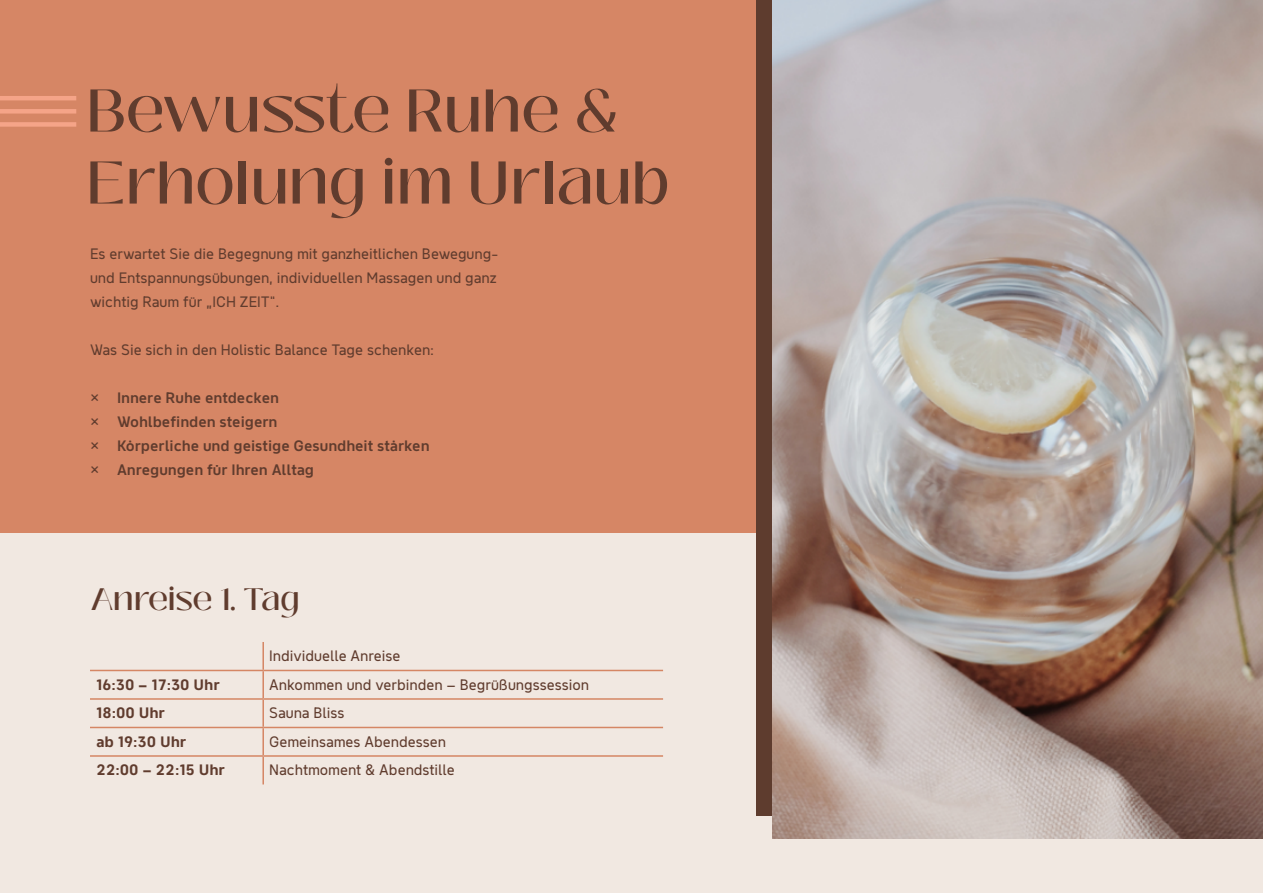
<style>
.page{position:relative;width:1263px;height:893px;background:#f1e8e1}
.page>*{position:absolute;margin:0;border:0;box-sizing:border-box;transform-origin:0 0}
.t1{font:500 60px/72px "Black Mango";letter-spacing:.005em;color:#603c2e}
.t2{font:500 30.9px "Black Mango";letter-spacing:.005em;color:#603c2e}
.t3{font:15px/24px "Never Mind Compact";color:#603c2e}
.t4{font:600 15px/24px "Never Mind Compact";color:#603c2e}
.t5{font:700 15px "Never Mind Compact";color:#603c2e}
.s1{font-weight:400}
</style>
<div class="page">
<div style="left:0;top:0;width:762px;height:533px;background:#d68665"></div>
<hr style="left:262px;top:642px;width:2px;height:28px;background:#d58664">
<hr style="left:90px;top:670px;width:173px;height:1px;background:#d58664">
<hr style="left:263px;top:670px;width:400px;height:1px;background:#d58664">
<hr style="left:262px;top:671px;width:2px;height:27px;background:#d58664">
<hr style="left:90px;top:698px;width:173px;height:2px;background:#d58664">
<hr style="left:263px;top:698px;width:400px;height:2px;background:#d58664">
<hr style="left:262px;top:700px;width:2px;height:27px;background:#d58664">
<hr style="left:90px;top:727px;width:173px;height:1px;background:#d58664">
<hr style="left:263px;top:727px;width:400px;height:1px;background:#d58664">
<hr style="left:262px;top:728px;width:2px;height:27px;background:#d58664">
<hr style="left:90px;top:755px;width:173px;height:2px;background:#d58664">
<hr style="left:263px;top:755px;width:400px;height:2px;background:#d58664">
<hr style="left:262px;top:757px;width:2px;height:27px;background:#d58664">
<hr style="left:0;top:96px;width:76px;height:4px;background:#f5a488">
<div style="left:0;top:109px;width:76px;height:5px;background:#f5a488"></div>
<div style="left:0;top:122px;width:76px;height:5px;background:#f5a488"></div>
<div style="left:756px;top:0;width:507px;height:815px;background:#5e3c2e"></div>
<img style="left:772px;top:0;width:491px;height:839px">
<h1 class="t1" style="left:87px;top:77px;width:584px">Bewusste Ruhe &amp;<br>Erholung im Urlaub</h1>
<p class="t3" style="left:90px;top:241px;width:410px">Es erwartet Sie die Begegnung mit ganzheitlichen Bewegung&shy;und Entspannungsübungen, individuellen Massagen und ganz wichtig Raum für „ICH ZEIT“.</p>
<p class="t3" style="left:90px;top:337px;width:346px">Was Sie sich in den Holistic Balance Tage schenken:</p>
<p class="t4" style="left:90px;top:385px;width:341px"><span class="s1">Џ</span> Innere Ruhe entdecken<br><span class="s1">Џ</span> Wohlbefinden steigern<br><span class="s1">Џ</span> Körperliche und geistige Gesundheit stärken<br><span class="s1">Џ</span> Anregungen für Ihren Alltag</p>
<h2 class="t2" style="left:91px;top:578px;width:211px">Anreise 1. Tag</h2>
<p class="t3" style="left:269px;top:643px;width:133px">Individuelle Anreise</p>
<p class="t5" style="left:96px;top:673px;width:125px">16:30 – 17:30 Uhr</p>
<p class="t3" style="left:269px;top:672px;width:321px">Ankommen und verbinden – Begrüßungssession</p>
<p class="t5" style="left:96px;top:701px;width:70px">18:00 Uhr</p>
<p class="t3" style="left:269px;top:700px;width:77px">Sauna Bliss</p>
<p class="t5" style="left:96px;top:730px;width:92px">ab 19:30 Uhr</p>
<p class="t3" style="left:269px;top:729px;width:178px">Gemeinsames Abendessen</p>
<p class="t5" style="left:96px;top:758px;width:130px">22:00 – 22:15 Uhr</p>
<p class="t3" style="left:269px;top:757px;width:187px">Nachtmoment &amp; Abendstille</p>
</div>
